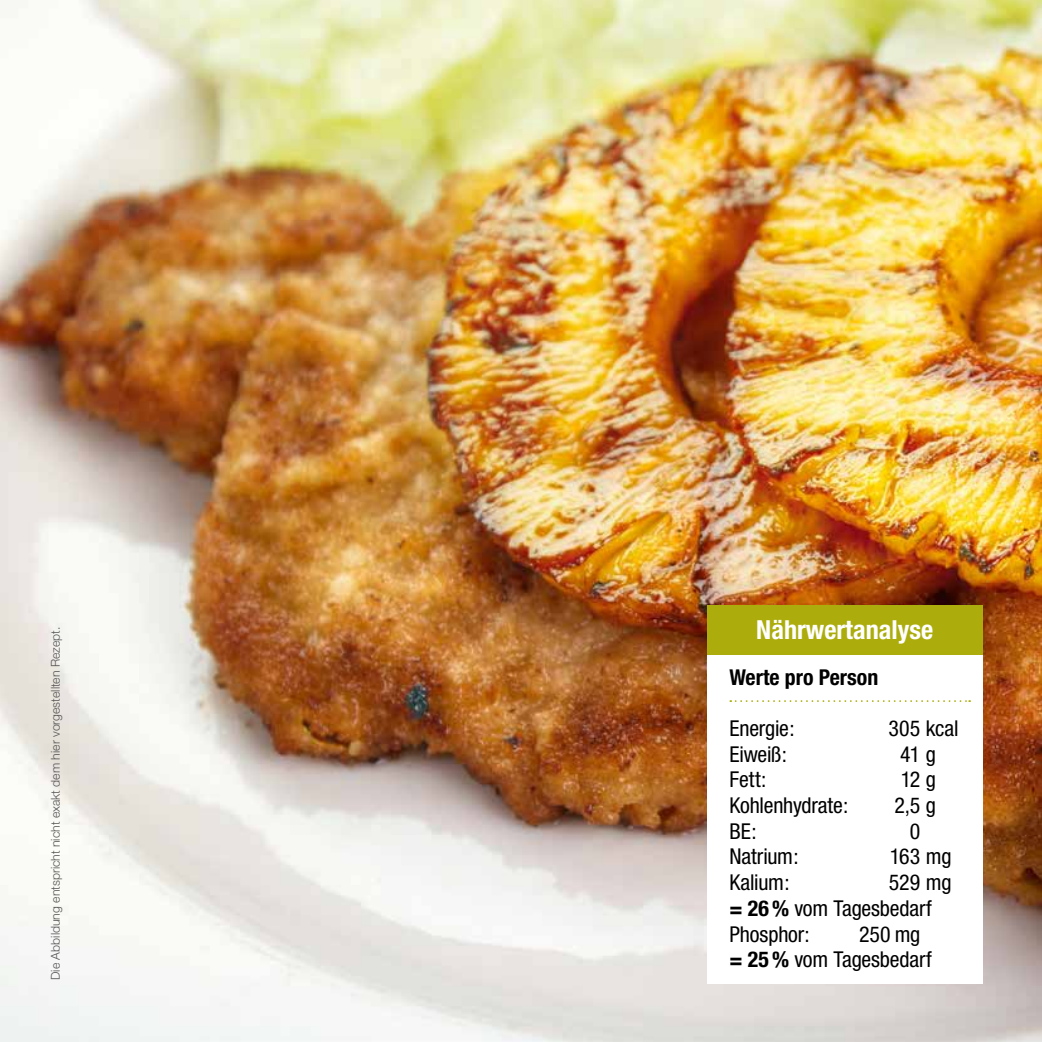
<style>
.page{position:relative;width:1042px;height:1042px;background:#fff}
.page>*{position:absolute;margin:0;border:0;box-sizing:border-box;transform-origin:0 0}
.t1{font:700 condensed 26.25px "Helvetica Neue";color:#fff}
.t2{font:condensed 21.88px/25.7px "Helvetica Neue";letter-spacing:-.005em;color:#000}
.t3{font:700 condensed 21.88px "Helvetica Neue";color:#000}
.t4{font:300 12.25px "Helvetica Neue";color:#565656}
.s1{font-weight:700}
</style>
<div class="page">
<img style="left:0;top:0;width:1042px;height:1042px">
<div style="left:707px;top:653px;width:275px;height:331px;background:#fff"></div>
<div style="left:707px;top:605px;width:275px;height:49px;background:#acad0c"></div>
<svg style="left:730px;top:700px;width:240px;height:2px"></svg>
<p class="t4" style="left:48px;top:980px;width:355px;rotate:-90deg">Die Abbildung entspricht nicht exakt dem hier vorgestellten Rezept.</p>
<p class="t1" style="left:756px;top:613px;width:178px">Nährwertanalyse</p>
<p class="t3" style="left:729px;top:664px;width:150px">Werte pro Person</p>
<p class="t2" style="left:729px;top:715px;width:67px">Energie:</p>
<p class="t2" style="left:888px;top:715px;width:71px">305 kcal</p>
<p class="t2" style="left:729px;top:741px;width:59px">Eiweiß:</p>
<p class="t2" style="left:900px;top:741px;width:37px">41g</p>
<p class="t2" style="left:729px;top:766px;width:39px">Fett:</p>
<p class="t2" style="left:901px;top:766px;width:37px">12 g</p>
<p class="t2" style="left:729px;top:792px;width:121px">Kohlenhydrate:</p>
<p class="t2" style="left:894px;top:792px;width:43px">2,5 g</p>
<p class="t2" style="left:729px;top:818px;width:29px">BE:</p>
<p class="t2" style="left:910px;top:818px;width:12px">0</p>
<p class="t2" style="left:729px;top:843px;width:71px">Natrium:</p>
<p class="t2" style="left:890px;top:843px;width:63px">163 mg</p>
<p class="t2" style="left:729px;top:869px;width:62px">Kalium:</p>
<p class="t2" style="left:729px;top:869px;width:224px;text-indent:160px">529 mg <span class="s1">= 26 %</span> vom Tagesbedarf<br>Phosphor:</p>
<p class="t2" style="left:729px;top:921px;width:204px;text-indent:130px">250 mg <span class="s1">= 25 %</span> vom Tagesbedarf</p>
</div>
